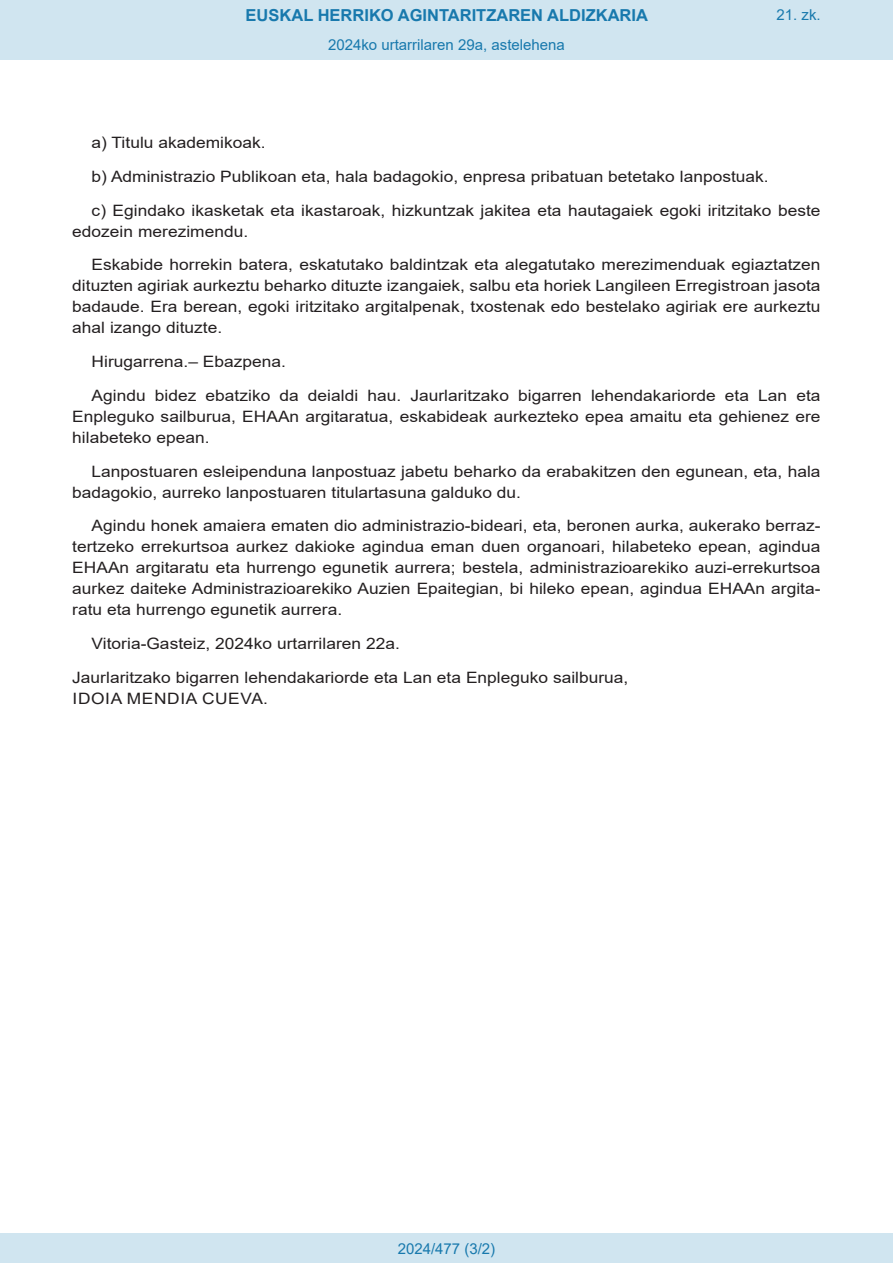
<style>
.page{position:relative;width:893px;height:1263px;background:#fff}
.page>*{position:absolute;margin:0;border:0;box-sizing:border-box;transform-origin:0 0}
.t1{font:700 16.5px "Arial";color:#1879ad}
.BOPVDetalle{font:15.6px/21px "Arial";color:#231f20;text-align:justify;scale:1.11 1}
.BOPVFirmaPuesto{font:15.6px "Arial";color:#231f20;scale:1.11 1}
.BOPVFirmaLugFec{font:15.6px "Arial";color:#231f20;scale:1.11 1}
.BOPVFirmaNombre{font:15.6px "Arial";letter-spacing:.035em;color:#231f20;scale:1.11 1}
.Paginacion_Centro{font:15px "Arial";color:#1879ad}
</style>
<div class="page">
<div style="left:0;top:0;width:893px;height:60px;background:#d0e5f0"></div>
<div style="left:0;top:1233px;width:893px;height:30px;background:#d0e5f0"></div>
<p class="t1" style="left:246px;top:3px;width:404px">EUSKAL HERRIKO AGINTARITZAREN ALDIZKARIA</p>
<p class="Paginacion_Centro" style="left:328px;top:35px;width:238px">2024ko urtarrilaren 29a, astelehena</p>
<p class="Paginacion_Centro" style="left:776px;top:5px;width:46px">21. zk.</p>
<p class="BOPVDetalle" style="left:92px;top:132px;width:158px">a) Titulu akademikoak.</p>
<p class="BOPVDetalle" style="left:92px;top:166px;width:611px">b) Administrazio Publikoan eta, hala badagokio, enpresa pribatuan betetako lanpostuak.</p>
<p class="BOPVDetalle" style="left:72px;top:200px;width:676px;text-indent:19px">c) Egindako ikasketak eta ikastaroak, hizkuntzak jakitea eta hautagaiek egoki iritzitako beste edozein merezimendu.</p>
<p class="BOPVDetalle" style="left:72px;top:254px;width:676px;text-indent:19px">Eskabide horrekin batera, eskatutako baldintzak eta alegatutako merezimenduak egiaztatzen dituzten agiriak aurkeztu beharko dituzte izangaiek, salbu eta horiek Langileen Erregistroan jasota badaude. Era berean, egoki iritzitako argitalpenak, txostenak edo bestelako agiriak ere aurkeztu ahal izango dituzte.</p>
<p class="BOPVDetalle" style="left:92px;top:351px;width:177px">Hirugarrena.– Ebazpena.</p>
<p class="BOPVDetalle" style="left:72px;top:385px;width:676px;text-indent:19px">Agindu bidez ebatziko da deialdi hau. Jaurlaritzako bigarren lehendakariorde eta Lan eta Enpleguko sailburua, EHAAn argitaratua, eskabideak aurkezteko epea amaitu eta gehienez ere hilabeteko epean.</p>
<p class="BOPVDetalle" style="left:72px;top:461px;width:676px;text-indent:19px">Lanpostuaren esleipenduna lanpostuaz jabetu beharko da erabakitzen den egunean, eta, hala badagokio, aurreko lanpostuaren titulartasuna galduko du.</p>
<p class="BOPVDetalle" style="left:72px;top:515px;width:676px;text-indent:19px">Agindu honek amaiera ematen dio administrazio-bideari, eta, beronen aurka, aukerako berraz&shy;tertzeko errekurtsoa aurkez dakioke agindua eman duen organoari, hilabeteko epean, agindua EHAAn argitaratu eta hurrengo egunetik aurrera; bestela, administrazioarekiko auzi-errekurtsoa aurkez daiteke Administrazioarekiko Auzien Epaitegian, bi hileko epean, agindua EHAAn argita&shy;ratu eta hurrengo egunetik aurrera.</p>
<p class="BOPVFirmaLugFec" style="left:92px;top:633px;width:279px">Vitoria-Gasteiz, 2024ko urtarrilaren 22a.</p>
<p class="BOPVFirmaPuesto" style="left:72px;top:667px;width:503px">Jaurlaritzako bigarren lehendakariorde eta Lan eta Enpleguko sailburua,</p>
<p class="BOPVFirmaNombre" style="left:73px;top:688px;width:178px">IDOIA MENDIA CUEVA.</p>
<p class="Paginacion_Centro" style="left:398px;top:1238px;width:99px">2024/477 (3/2)</p>
</div>
